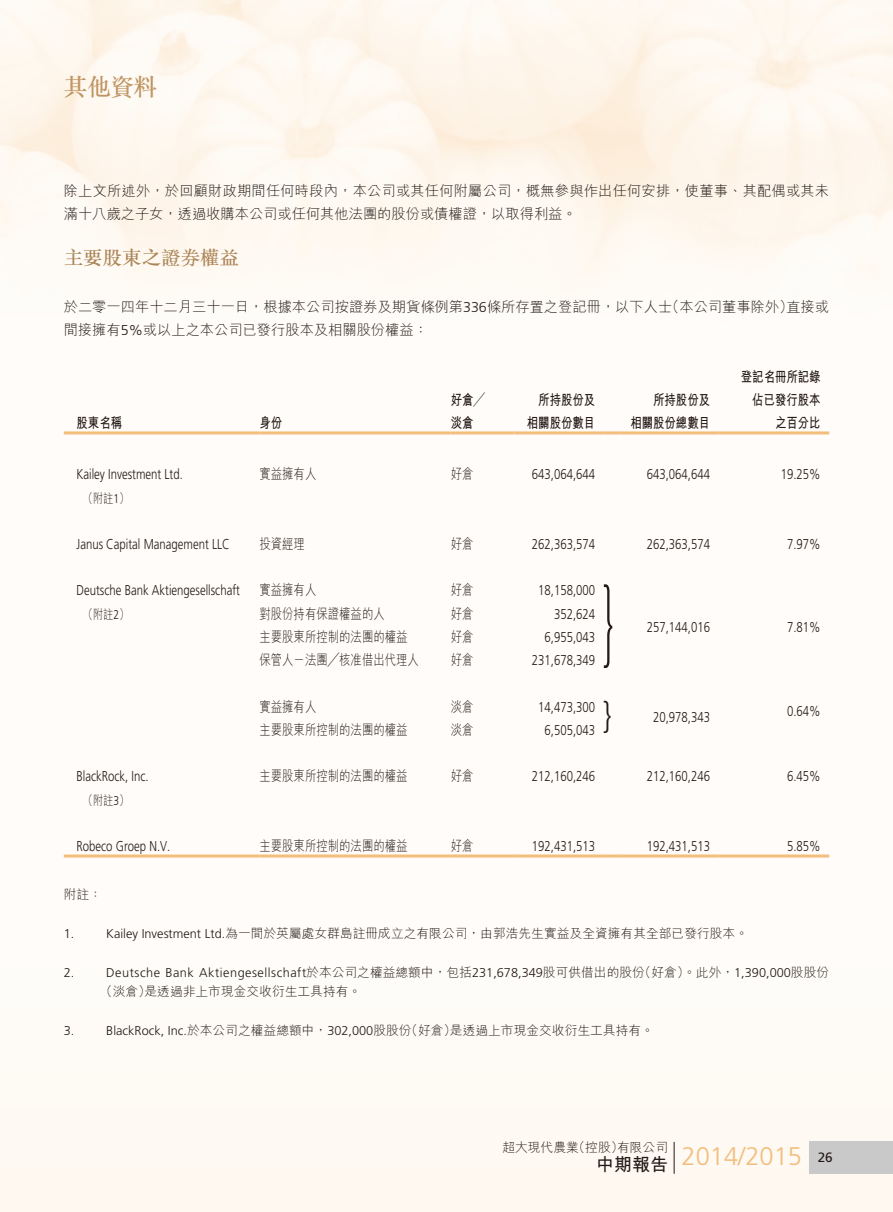
<style>
.page{position:relative;width:893px;height:1212px;background:#fff}
.page>*{position:absolute;margin:0;border:0;box-sizing:border-box;transform-origin:0 0}
.t1{font:300 36px "Frutiger LT Std";color:#231916;scale:.8 1}
.t2{font:300 25.5px "Frutiger LT Std";color:#f3bd7b}
.t3{font:24px "M Sung HK Medium E Ten B5 H";color:#c09562}
.t4{font:19.5px "M Sung HK Medium E Ten B5 H";color:#ac8557}
.t5{font:18px "M Hei HK Bold E Ten B5 H";color:#231916}
.t6{font:300 14.25px "Frutiger LT Std";color:#231916;scale:.8 1}
.t7{font:14.25px/23.2px "M Hei HK Light E Ten B5 H";color:#231916}
.t8{font:14.25px "M Hei HK Light E Ten B5 H";color:#231916;scale:.8 1}
.t9{font:14.25px/23.2px "M Hei HK Bold E Ten B5 H";color:#231916;text-align:right;scale:.8 1}
.t10{font:12.75px "M Hei HK Light E Ten B5 H";color:#231916}
.t11{font:300 12.75px "Frutiger LT Std";letter-spacing:.04em;color:#231916}
.t12{font:12.75px "M Hei HK Light E Ten B5 H";color:#231916;scale:.8 1}
.s1{font-family:"Frutiger LT Std";font-weight:300}
.s2{font-family:"M Hei HK Light E Ten B5 H";font-weight:400}
.s3{font-weight:400;font-size:13.5px;color:#231916}
</style>
<div class="page">
<hr style="left:674px;top:1142px;width:1px;height:32px;background:#231916">
<div style="left:809px;top:1141px;width:84px;height:33px;background:#c9c9ca"></div>
<hr style="left:64px;top:431px;width:195px;height:3px;background:#f3bd7b">
<hr style="left:259px;top:431px;width:192px;height:3px;background:#f3bd7b">
<hr style="left:451px;top:431px;width:63px;height:3px;background:#f3bd7b">
<hr style="left:514px;top:431px;width:90px;height:3px;background:#f3bd7b">
<hr style="left:604px;top:431px;width:17px;height:3px;background:#f3bd7b">
<hr style="left:621px;top:431px;width:98px;height:3px;background:#f3bd7b">
<hr style="left:719px;top:431px;width:110px;height:3px;background:#f3bd7b">
<svg style="left:604px;top:584px;width:8px;height:84px"></svg>
<hr style="left:64px;top:854px;width:195px;height:3px;background:#f3bd7b">
<hr style="left:259px;top:854px;width:192px;height:3px;background:#f3bd7b">
<hr style="left:451px;top:854px;width:63px;height:3px;background:#f3bd7b">
<hr style="left:514px;top:854px;width:90px;height:3px;background:#f3bd7b">
<hr style="left:604px;top:854px;width:17px;height:3px;background:#f3bd7b">
<hr style="left:621px;top:854px;width:98px;height:3px;background:#f3bd7b">
<hr style="left:719px;top:854px;width:110px;height:3px;background:#f3bd7b">
<h3 class="t3" style="left:64px;top:78px;width:96px">其他資料</h3>
<p class="t7" style="left:64px;top:181px;width:767px">除上文所述外，於回顧財政期間任何時段內，本公司或其任何附屬公司，概無參與作出任何安排，使董事、其配偶或其未滿十八歲之子女，透過收購本公司或任何其他法團的股份或債權證，以取得利益。</p>
<h3 class="t4" style="left:64px;top:250px;width:177px">主要股東之證券權益</h3>
<p class="t7" style="left:64px;top:297px;width:767px">於二零一四年十二月三十一日，根據本公司按證券及期貨條例第<span class="s1">336</span>條所存置之登記冊，以下人士（本公司董事除外）直接或間接擁有<span class="s1">5%</span>或以上之本公司已發行股本及相關股份權益：</p>
<p class="t9" style="left:77px;top:413px;width:59px">股東名稱</p>
<p class="t9" style="left:259px;top:413px;width:30px">身份</p>
<p class="t9" style="left:451px;top:390px;width:44px;text-align:left">好倉╱淡倉</p>
<p class="t9" style="left:527px;top:390px;width:87px">所持股份及相關股份數目</p>
<p class="t9" style="left:630px;top:390px;width:101px">所持股份及<br>相關股份總數目</p>
<p class="t9" style="left:741px;top:367px;width:101px">登記名冊所記錄佔已發行股本之百分比</p>
<p class="t6" style="left:77px;top:467px;width:134px">Kailey Investment Ltd.</p>
<p class="t12" style="left:83px;top:493px;width:60px">（附註<span class="s1">1</span>）</p>
<p class="t8" style="left:259px;top:468px;width:73px">實益擁有人</p>
<p class="t8" style="left:451px;top:468px;width:30px">好倉</p>
<p class="t6" style="left:532px;top:467px;width:81px">643,064,644</p>
<p class="t6" style="left:647px;top:467px;width:81px">643,064,644</p>
<p class="t6" style="left:781px;top:467px;width:51px">19.25%</p>
<p class="t6" style="left:77px;top:537px;width:193px">Janus Capital Management LLC</p>
<p class="t8" style="left:259px;top:538px;width:59px">投資經理</p>
<p class="t8" style="left:451px;top:538px;width:30px">好倉</p>
<p class="t6" style="left:532px;top:537px;width:81px">262,363,574</p>
<p class="t6" style="left:647px;top:537px;width:81px">262,363,574</p>
<p class="t6" style="left:787px;top:537px;width:43px">7.97%</p>
<p class="t6" style="left:77px;top:583px;width:206px">Deutsche Bank Aktiengesellschaft</p>
<p class="t12" style="left:83px;top:609px;width:60px">（附註<span class="s1">2</span>）</p>
<p class="t8" style="left:259px;top:585px;width:73px">實益擁有人</p>
<p class="t8" style="left:451px;top:585px;width:30px">好倉</p>
<p class="t6" style="left:538px;top:583px;width:73px">18,158,000</p>
<p class="t8" style="left:259px;top:608px;width:158px">對股份持有保證權益的人</p>
<p class="t8" style="left:451px;top:608px;width:30px">好倉</p>
<p class="t6" style="left:554px;top:607px;width:53px">352,624</p>
<p class="t8" style="left:259px;top:631px;width:187px">主要股東所控制的法團的權益</p>
<p class="t8" style="left:451px;top:631px;width:30px">好倉</p>
<p class="t6" style="left:545px;top:630px;width:65px">6,955,043</p>
<p class="t8" style="left:259px;top:654px;width:201px">保管人－法團╱核准借出代理人</p>
<p class="t8" style="left:451px;top:654px;width:30px">好倉</p>
<p class="t6" style="left:532px;top:653px;width:81px">231,678,349</p>
<p class="t8" style="left:259px;top:701px;width:73px">實益擁有人</p>
<p class="t8" style="left:451px;top:701px;width:30px">淡倉</p>
<p class="t6" style="left:538px;top:700px;width:73px">14,473,300</p>
<h1 class="t1" style="left:604px;top:698px;width:12px">}</h1>
<p class="t6" style="left:653px;top:710px;width:73px">20,978,343</p>
<p class="t6" style="left:647px;top:620px;width:81px">257,144,016</p>
<p class="t6" style="left:787px;top:620px;width:43px">7.81%</p>
<p class="t6" style="left:787px;top:704px;width:43px">0.64%</p>
<p class="t8" style="left:259px;top:724px;width:187px">主要股東所控制的法團的權益</p>
<p class="t8" style="left:451px;top:724px;width:30px">淡倉</p>
<p class="t6" style="left:545px;top:723px;width:65px">6,505,043</p>
<p class="t6" style="left:77px;top:769px;width:92px">BlackRock, Inc.</p>
<p class="t12" style="left:83px;top:795px;width:60px">（附註<span class="s1">3</span>）</p>
<p class="t8" style="left:259px;top:771px;width:187px">主要股東所控制的法團的權益</p>
<p class="t8" style="left:451px;top:771px;width:30px">好倉</p>
<p class="t6" style="left:532px;top:769px;width:81px">212,160,246</p>
<p class="t6" style="left:647px;top:769px;width:81px">212,160,246</p>
<p class="t6" style="left:787px;top:769px;width:43px">6.45%</p>
<p class="t6" style="left:77px;top:839px;width:119px">Robeco Groep N.V.</p>
<p class="t8" style="left:259px;top:840px;width:187px">主要股東所控制的法團的權益</p>
<p class="t8" style="left:451px;top:840px;width:30px">好倉</p>
<p class="t6" style="left:532px;top:839px;width:81px">192,431,513</p>
<p class="t6" style="left:647px;top:839px;width:81px">192,431,513</p>
<p class="t6" style="left:787px;top:839px;width:43px">5.85%</p>
<p class="t10" style="left:64px;top:889px;width:40px">附註：</p>
<p class="t11" style="left:64px;top:927px;width:12px">1.</p>
<p class="t10" style="left:106px;top:928px;width:643px"><span class="s1">Kailey Investment Ltd.</span>為一間於英屬處女群島註冊成立之有限公司，由郭浩先生實益及全資擁有其全部已發行股本。</p>
<p class="t11" style="left:64px;top:966px;width:12px">2.</p>
<p class="t11" style="left:106px;top:966px;width:724px">Deutsche Bank Aktiengesellschaft<span class="s2">於本公司之權益總額中，包括</span>231,678,349<span class="s2">股可供借出的股份（好倉）。此外，</span>1,390,000<span class="s2">股股份</span></p>
<p class="t10" style="left:100px;top:986px;width:263px">（淡倉）是透過非上市現金交收衍生工具持有。</p>
<p class="t11" style="left:64px;top:1024px;width:12px">3.</p>
<p class="t10" style="left:106px;top:1025px;width:549px"><span class="s1">BlackRock, Inc.</span>於本公司之權益總額中，<span class="s1">302,000</span>股股份（好倉）是透過上市現金交收衍生工具持有。</p>
<p class="t10" style="left:502px;top:1142px;width:167px">超大現代農業（控股）有限公司</p>
<p class="t5" style="left:596px;top:1158px;width:74px">中期報告</p>
<h2 class="t2" style="left:682px;top:1144px;width:153px">2014/2015 <span class="s3">26</span></h2>
</div>
